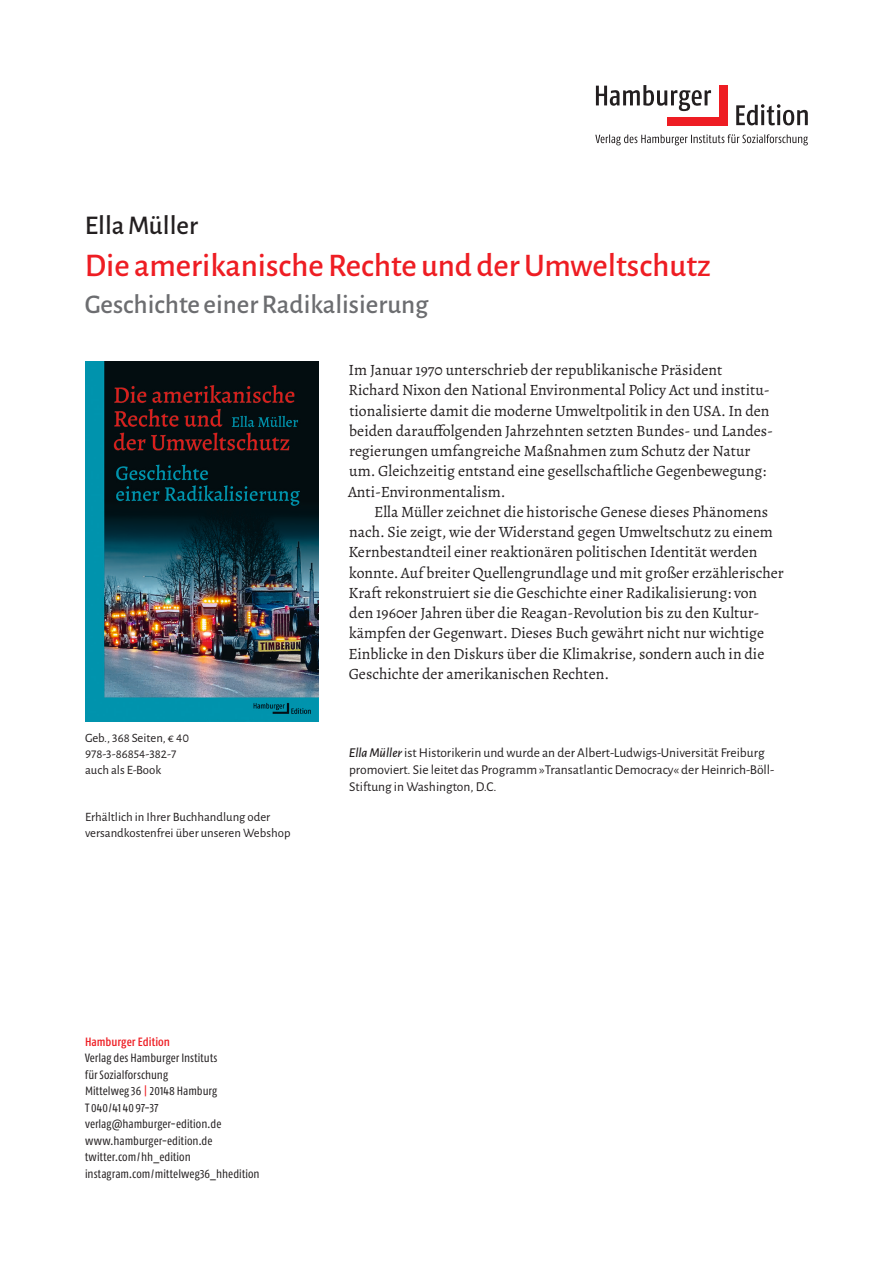
<style>
.page{position:relative;width:893px;height:1263px;background:#fff}
.page>*{position:absolute;margin:0;border:0;box-sizing:border-box;transform-origin:0 0}
.t1{font:500 33px "Alegreya Sans";color:#ee1d23}
.t2{font:500 27px "Alegreya Sans";color:#6c6d70}
.t3{font:500 27px "Alegreya Sans";color:#231f20}
.t4{font:15.75px/20.2px "Alegreya";color:#231f20}
.t5{font:13.5px/17.2px "Alegreya Sans";color:#231f20}
.t6{font:12.75px/15.8px "Alegreya Sans";color:#231f20}
.t7{font:condensed 12px/16.5px "Fago Pro";letter-spacing:.005em;color:#231f20}
.t8{font:500 condensed 12px "Fago Pro";color:#ee1d23}
.s1{font-weight:500;font-style:italic}
.s2{color:#ee1d23}
</style>
<div class="page">
<div style="left:667px;top:117px;width:58px;height:8px;background:#ee1d23"></div>
<div style="left:719px;top:85px;width:9px;height:40px;background:#ee1d23"></div>
<svg style="left:595px;top:134px;width:213px;height:11px"></svg>
<svg style="left:736px;top:104px;width:72px;height:21px"></svg>
<svg style="left:596px;top:85px;width:115px;height:26px"></svg>
<img style="left:85px;top:361px;width:234px;height:360px">
<h2 class="t3" style="left:85px;top:206px;width:115px">Ella Müller</h2>
<h1 class="t1" style="left:85px;top:242px;width:627px">Die amerikanische Rechte und der Umweltschutz</h1>
<h2 class="t2" style="left:85px;top:286px;width:345px">Geschichte einer Radikalisierung</h2>
<p class="t6" style="left:85px;top:729px;width:106px">Geb., 368 Seiten, € 40<br>978-3-86854-382-7 auch als E-Book</p>
<p class="t6" style="left:85px;top:808px;width:207px">Erhältlich in Ihrer Buchhandlung oder versandkostenfrei über unseren Webshop</p>
<p class="t4" style="left:348px;top:360px;width:425px">Im Januar 1970 unterschrieb der republikanische Präsident Richard Nixon den National Environmental Policy Act und institu&shy;tionalisierte damit die moderne Umweltpolitik in den USA. In den beiden darauffolgenden Jahrzehnten setzten Bundes- und Landes&shy;regierungen umfangreiche Maßnahmen zum Schutz der Natur um. Gleichzeitig entstand eine gesellschaftliche Gegenbewegung:<br>Anti-Environmentalism.</p>
<p class="t4" style="left:348px;top:501px;width:437px;text-indent:26px">Ella Müller zeichnet die historische Genese dieses Phänomens nach. Sie zeigt, wie der Widerstand gegen Umweltschutz zu einem Kernbestandteil einer reaktionären politischen Identität werden konnte. Auf breiter Quellengrundlage und mit großer erzählerischer Kraft rekonstruiert sie die Geschichte einer Radikalisierung: von den 1960er Jahren über die Reagan-Revolution bis zu den Kultur&shy;kämpfen der Gegenwart. Dieses Buch gewährt nicht nur wichtige Einblicke in den Diskurs über die Klimakrise, sondern auch in die Geschichte der amerikanischen Rechten.</p>
<p class="t5" style="left:349px;top:743px;width:427px"><span class="s1">Ella Müller</span> ist Historikerin und wurde an der Albert-Ludwigs-Universität Freiburg promoviert. Sie leitet das Programm »Transatlantic Democracy« der Heinrich-Böll-<br>Stiftung in Washington, D.C.</p>
<p class="t8" style="left:85px;top:1034px;width:87px">Hamburger Edition</p>
<p class="t7" style="left:85px;top:1050px;width:176px">Verlag des Hamburger Instituts<br>für Sozialforschung<br>Mittelweg 36 <span class="s2">|</span> 20148 Hamburg<br>T 040/414097-37 verlag@hamburger-edition.de www.hamburger-edition.de twitter.com/hh_edition instagram.com/mittelweg36_hhedition</p>
</div>
